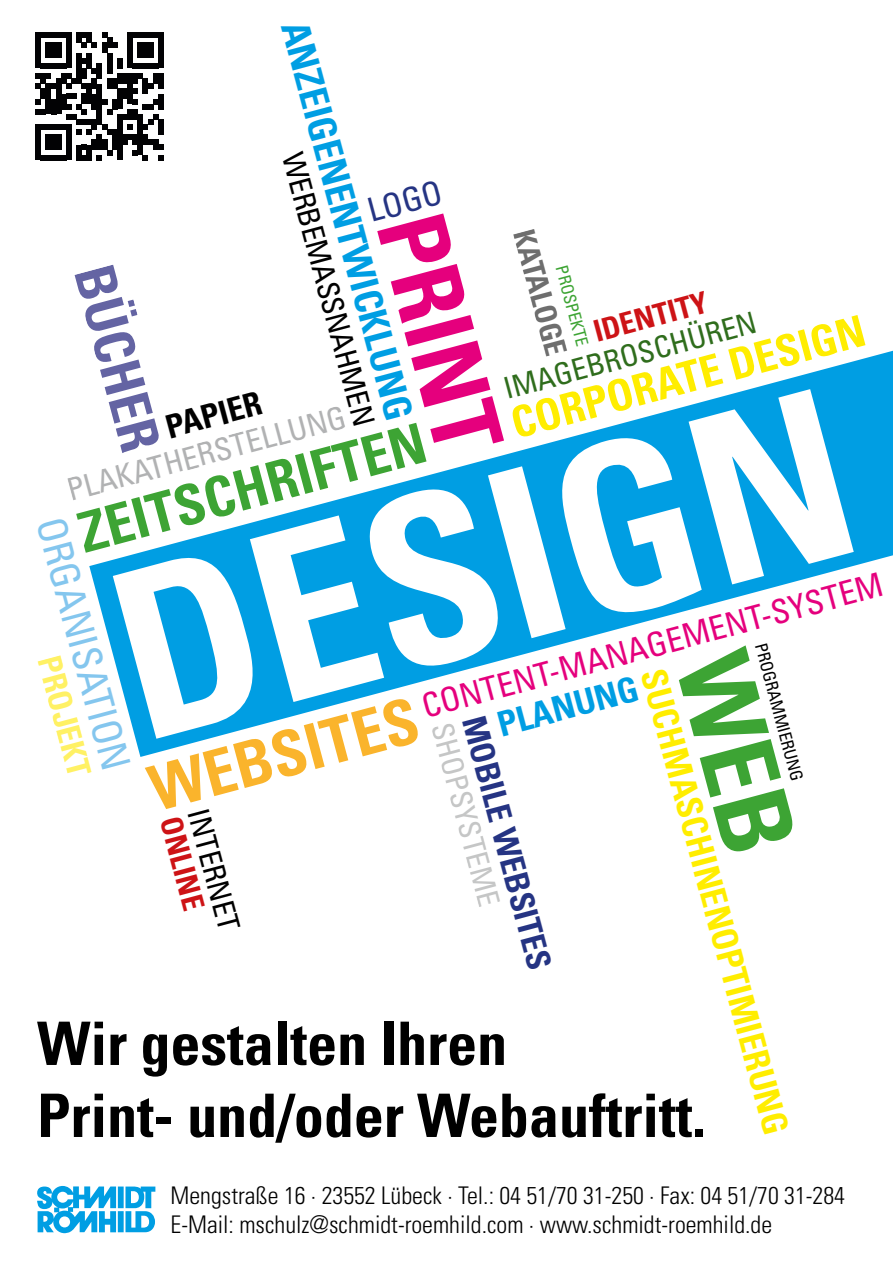
<style>
.page{position:relative;width:893px;height:1263px;background:#fff}
.page>*{position:absolute;margin:0;border:0;box-sizing:border-box;transform-origin:0 0}
.t1{font:700 condensed 233.4px "Univers LT Std";color:#fff}
.t2{font:700 condensed 94.5px "Univers LT Std";color:#e5007d}
.t3{font:700 condensed 62.85px "Univers LT Std";color:#fab42c}
.t4{font:700 condensed 60px/72px "Univers";color:#000}
.t5{font:700 condensed 55.5px "Univers LT Std";color:#3da434}
.t6{font:700 condensed 55.2px "Univers LT Std";color:#6464a3}
.t7{font:700 condensed 43.2px "Univers LT Std";color:#ffed00}
.t8{font:condensed 40.2px "Univers LT Std";color:#84c6ee}
.t9{font:700 condensed 38.7px "Univers LT Std";color:#009ee3}
.t10{font:700 condensed 35.25px "Univers LT Std";color:#ffed00}
.t11{font:700 condensed 34.65px "Univers LT Std";color:#009ee3}
.t12{font:condensed 33.3px "Univers LT Std";color:#e5007d}
.t13{font:700 condensed 33.15px "Univers LT Std";color:#253483}
.t14{font:condensed 33.15px "Univers LT Std";color:#253483}
.t15{font:700 condensed 32.55px "Univers LT Std";color:#fff164}
.t16{font:700 condensed 32.55px "Univers LT Std";color:#000}
.t17{font:condensed 31.2px "Univers LT Std";color:#b1b2b3}
.t18{font:condensed 30px "Univers LT Std";color:#000}
.t19{font:condensed 30px "Univers LT Std";color:#2f6d1c}
.t20{font:700 condensed 30px "Univers LT Std";color:#cd1316}
.t21{font:condensed 30px "Univers LT Std";color:#c5c6c6}
.t22{font:700 condensed 30px "Univers LT Std";color:#6e6e6e}
.t23{font:300 condensed 24.3px/29.2px "Univers";color:#000}
.t24{font:condensed 16.95px "Univers LT Std";color:#000}
.t25{font:condensed 16.95px "Univers LT Std";color:#3da434}
</style>
<div class="page">
<svg style="left:89px;top:351px;width:804px;height:406px;fill:#009ee3"></svg>
<div style="left:118px;top:1186px;width:6px;height:22px;background:#009ee3"></div>
<div style="left:118px;top:1211px;width:6px;height:21px;background:#009ee3"></div>
<svg style="left:37px;top:1186px;width:79px;height:47px"></svg>
<svg style="left:125px;top:1186px;width:30px;height:46px"></svg>
<div style="left:36px;top:33px;width:5px;height:35px;background:#020204"></div>
<div style="left:36px;top:124px;width:5px;height:36px;background:#020204"></div>
<div style="left:46px;top:43px;width:5px;height:15px;background:#020204"></div>
<div style="left:46px;top:135px;width:5px;height:15px;background:#020204"></div>
<div style="left:51px;top:43px;width:5px;height:15px;background:#020204"></div>
<div style="left:51px;top:135px;width:5px;height:15px;background:#020204"></div>
<div style="left:56px;top:43px;width:5px;height:15px;background:#020204"></div>
<div style="left:56px;top:135px;width:5px;height:15px;background:#020204"></div>
<svg style="left:41px;top:33px;width:25px;height:5px"></svg>
<svg style="left:41px;top:155px;width:25px;height:5px"></svg>
<div style="left:66px;top:33px;width:5px;height:35px;background:#020204"></div>
<div style="left:66px;top:124px;width:5px;height:36px;background:#020204"></div>
<div style="left:77px;top:33px;width:5px;height:10px;background:#020204"></div>
<div style="left:77px;top:53px;width:5px;height:31px;background:#020204"></div>
<div style="left:77px;top:145px;width:5px;height:15px;background:#020204"></div>
<svg style="left:82px;top:145px;width:5px;height:15px"></svg>
<div style="left:87px;top:53px;width:5px;height:15px;background:#020204"></div>
<div style="left:87px;top:145px;width:5px;height:15px;background:#020204"></div>
<div style="left:92px;top:140px;width:5px;height:10px;background:#020204"></div>
<div style="left:97px;top:135px;width:5px;height:15px;background:#020204"></div>
<div style="left:102px;top:43px;width:5px;height:10px;background:#020204"></div>
<div style="left:102px;top:140px;width:5px;height:10px;background:#020204"></div>
<div style="left:107px;top:53px;width:5px;height:20px;background:#020204"></div>
<svg style="left:36px;top:58px;width:76px;height:77px"></svg>
<svg style="left:97px;top:150px;width:15px;height:10px"></svg>
<svg style="left:82px;top:33px;width:35px;height:15px"></svg>
<div style="left:112px;top:79px;width:5px;height:10px;background:#020204"></div>
<div style="left:112px;top:99px;width:5px;height:10px;background:#020204"></div>
<div style="left:112px;top:130px;width:5px;height:20px;background:#020204"></div>
<div style="left:117px;top:58px;width:5px;height:10px;background:#020204"></div>
<div style="left:117px;top:73px;width:5px;height:11px;background:#020204"></div>
<div style="left:117px;top:89px;width:5px;height:20px;background:#020204"></div>
<div style="left:117px;top:114px;width:5px;height:46px;background:#020204"></div>
<div style="left:128px;top:33px;width:5px;height:35px;background:#020204"></div>
<div style="left:138px;top:43px;width:5px;height:15px;background:#020204"></div>
<div style="left:143px;top:43px;width:5px;height:15px;background:#020204"></div>
<div style="left:148px;top:43px;width:5px;height:15px;background:#020204"></div>
<svg style="left:133px;top:33px;width:25px;height:5px"></svg>
<div style="left:158px;top:33px;width:5px;height:35px;background:#020204"></div>
<svg style="left:122px;top:63px;width:41px;height:97px"></svg>
<svg style="left:675px;top:645px;width:122px;height:112px"></svg>
<p class="t9" style="left:317px;top:16px;width:412px;rotate:75deg">ANZEIGENENTWICKLUNG</p>
<p class="t18" style="left:310px;top:148px;width:283px;rotate:75deg">WERBEMASSNAHMEN</p>
<p class="t14" style="left:363px;top:191px;width:77px;rotate:-15deg">LOGO</p>
<p class="t2" style="left:464px;top:202px;width:243px;rotate:75deg">PRINT</p>
<p class="t22" style="left:541px;top:225px;width:131px;rotate:75deg">KATALOGE</p>
<p class="t6" style="left:125px;top:258px;width:192px;rotate:75deg">BÜCHER</p>
<p class="t25" style="left:572px;top:263px;width:84px;rotate:75deg">PROSPEKTE</p>
<p class="t20" style="left:590px;top:314px;width:118px;rotate:-15deg">IDENTITY</p>
<p class="t19" style="left:500px;top:371px;width:262px;rotate:-15deg">IMAGE BROSCHÜREN</p>
<p class="t7" style="left:505px;top:398px;width:366px;rotate:-15deg">CORPORATE DESIGN</p>
<p class="t1" style="left:83px;top:524px;width:754px;rotate:-15deg">DESIGN</p>
<p class="t16" style="left:161px;top:408px;width:100px;rotate:-15deg">PAPIER</p>
<p class="t17" style="left:62px;top:472px;width:289px;rotate:-15deg">PLAKATHERSTELLUNG</p>
<p class="t5" style="left:71px;top:501px;width:359px;rotate:-15deg">ZEIT SCHRIFTEN</p>
<p class="t8" style="left:74px;top:512px;width:262px;rotate:75deg">ORGANISATION</p>
<p class="t12" style="left:417px;top:686px;width:477px;rotate:-15deg">CONTENT-MANAGEMENT-SYSTEM</p>
<p class="t13" style="left:493px;top:711px;width:263px;rotate:75deg">MOBILE WEBSITES</p>
<p class="t24" style="left:771px;top:640px;width:144px;rotate:75deg">PROGRAMMIERUNG</p>
<p class="t15" style="left:68px;top:651px;width:125px;rotate:75deg">PROJEKT</p>
<p class="t10" style="left:673px;top:664px;width:482px;rotate:75deg">SUCHMASCHINENOPTIMIERUNG</p>
<p class="t11" style="left:493px;top:704px;width:146px;rotate:-15deg">PLANUNG</p>
<p class="t3" style="left:141px;top:753px;width:277px;rotate:-15deg">WEBSITES</p>
<p class="t21" style="left:460px;top:718px;width:190px;rotate:75deg">SHOPSYSTEME</p>
<p class="t18" style="left:216px;top:804px;width:127px;rotate:75deg">INTERNET</p>
<p class="t20" style="left:188px;top:813px;width:97px;rotate:75deg">ONLINE</p>
<p class="t4" style="left:37px;top:1007px;width:670px">Wir gestalten Ihren<br>Print- und/oder Webauftritt.</p>
<p class="t23" style="left:171px;top:1181px;width:676px">Mengstraße 16 · 23552 Lübeck · Tel.: 04 51/70 31-250 · Fax: 04 51/70 31-284<br>E-Mail: mschulz@schmidt-roemhild.com · www.schmidt-roemhild.de</p>
</div>
